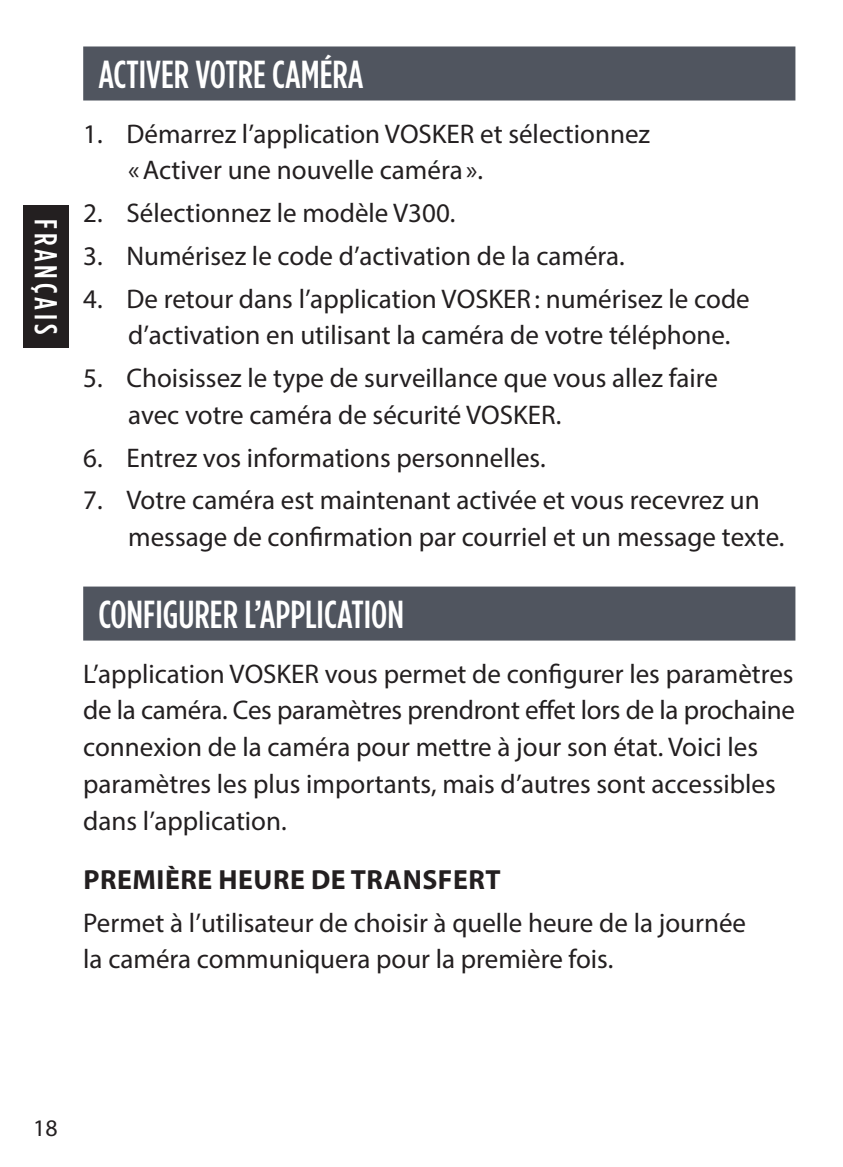
<style>
.page{position:relative;width:843px;height:1167px;background:#fff}
.page>*{position:absolute;margin:0;border:0;box-sizing:border-box;transform-origin:0 0}
.t1{font:500 39px "Gotham Condensed";color:#fff}
.t2{font:500 31.8px "Gotham Condensed";letter-spacing:.12em;color:#fff}
.t3{font:700 27.6px "Myriad Pro";letter-spacing:.02em;color:#231f20}
.t4{font:27px/36.6px "Myriad Pro";color:#231f20}
.t5{font:23.7px "Myriad Pro";color:#231f20}
</style>
<div class="page">
<div style="left:23px;top:205px;width:45px;height:143px;background:#231f20"></div>
<div style="left:83px;top:46px;width:712px;height:54px;background:#50555f"></div>
<div style="left:83px;top:586px;width:712px;height:54px;background:#50555f"></div>
<p class="t2" style="left:64px;top:219px;width:116px;rotate:90deg">FRANÇAIS</p>
<h1 class="t1" style="left:98px;top:51px;width:266px">ACTIVER VOTRE CAMÉRA</h1>
<p class="t4" style="left:128px;top:115px;width:523px;text-indent:-45px">1. Démarrez l’application VOSKER et sélectionnez «Activer une nouvelle caméra ».</p>
<p class="t4" style="left:83px;top:194px;width:373px">2. Sélectionnez le modèle V300.</p>
<p class="t4" style="left:83px;top:237px;width:543px">3. Numérisez le code d’activation de la caméra.</p>
<p class="t4" style="left:128px;top:280px;width:623px;text-indent:-45px">4. De retour dans l’application VOSKER: numérisez le code d’activation en utilisant la caméra de votre téléphone.</p>
<p class="t4" style="left:128px;top:359px;width:591px;text-indent:-45px">5. Choisissez le type de surveillance que vous allez faire avec votre caméra de sécurité VOSKER.</p>
<p class="t4" style="left:83px;top:439px;width:464px">6. Entrez vos informations personnelles.</p>
<p class="t4" style="left:128px;top:481px;width:657px;text-indent:-45px">7. Votre caméra est maintenant activée et vous recevrez un message de confirmation par courriel et un message texte.</p>
<h1 class="t1" style="left:98px;top:591px;width:307px">CONFIGURER L’APPLICATION</h1>
<p class="t4" style="left:83px;top:654px;width:713px">L’application VOSKER vous permet de configurer les paramètres de la caméra. Ces paramètres prendront effet lors de la prochaine connexion de la caméra pour mettre à jour son état. Voici les paramètres les plus importants, mais d’autres sont accessibles dans l’application.</p>
<p class="t3" style="left:83px;top:861px;width:418px">PREMIÈRE HEURE DE TRANSFERT</p>
<p class="t4" style="left:83px;top:903px;width:664px">Permet à l’utilisateur de choisir à quelle heure de la journée la caméra communiquera pour la première fois.</p>
<p class="t5" style="left:33px;top:1113px;width:26px">18</p>
</div>
